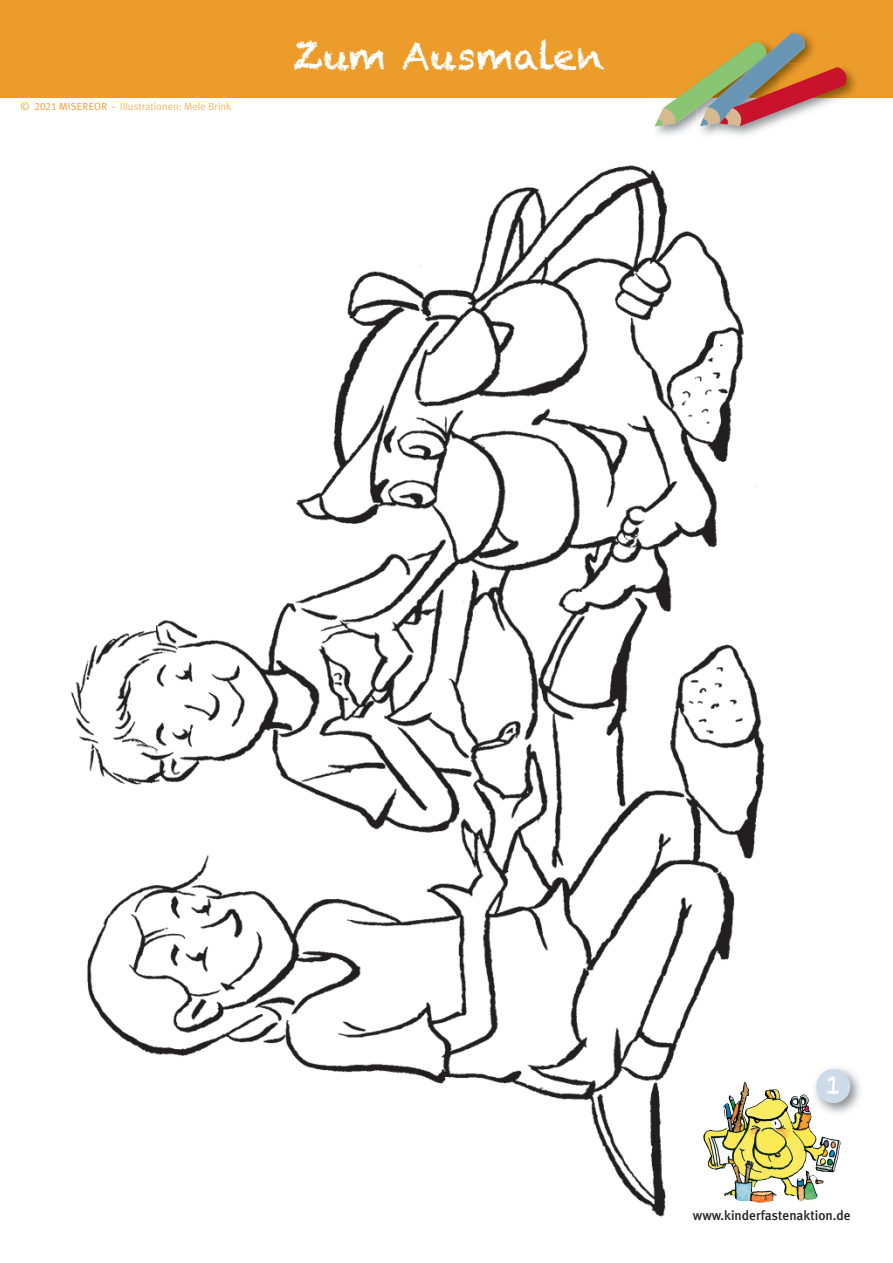
<style>
.page{position:relative;width:893px;height:1263px;background:#fff}
.page>*{position:absolute;margin:0;border:0;box-sizing:border-box;transform-origin:0 0}
.t1{font:37.5px "Chalkduster";color:#fff}
.t2{font:25.5px "Chalkduster";color:#fff}
.t3{font:500 13.5px "Meta Plus";color:#231f20}
.t4{font:10.5px "Meta Plus Normal";color:#f1b568}
.s1{color:#ec9c2b}
.s2{font-family:"Meta Plus Normal Caps";color:#ec9c2b}
</style>
<div class="page">
<div style="left:0;top:0;width:893px;height:98px;background:#ec9c2b"></div>
<img style="left:698px;top:127px;width:74px;height:10px">
<img style="left:851px;top:72px;width:5px;height:22px">
<svg style="left:655px;top:33px;width:196px;height:94px"></svg>
<img style="left:71px;top:165px;width:704px;height:1052px">
<img style="left:712px;top:1082px;width:32px;height:49px">
<img style="left:815px;top:1068px;width:45px;height:45px">
<div style="left:816px;top:1069px;width:34px;height:34px;background:#cddae8;border-radius:50%"></div>
<p class="t4" style="left:21px;top:101px;width:212px"><span class="s1">©</span> <span class="s2">2021</span> <span class="s1">MISEREOR -</span> Illustrationen: Mele Brink</p>
<h1 class="t1" style="left:293px;top:34px;width:313px">Zum Ausmalen</h1>
<h2 class="t2" style="left:826px;top:1070px;width:17px">1</h2>
<p class="t3" style="left:693px;top:1207px;width:159px">www.kinderfastenaktion.de</p>
</div>
